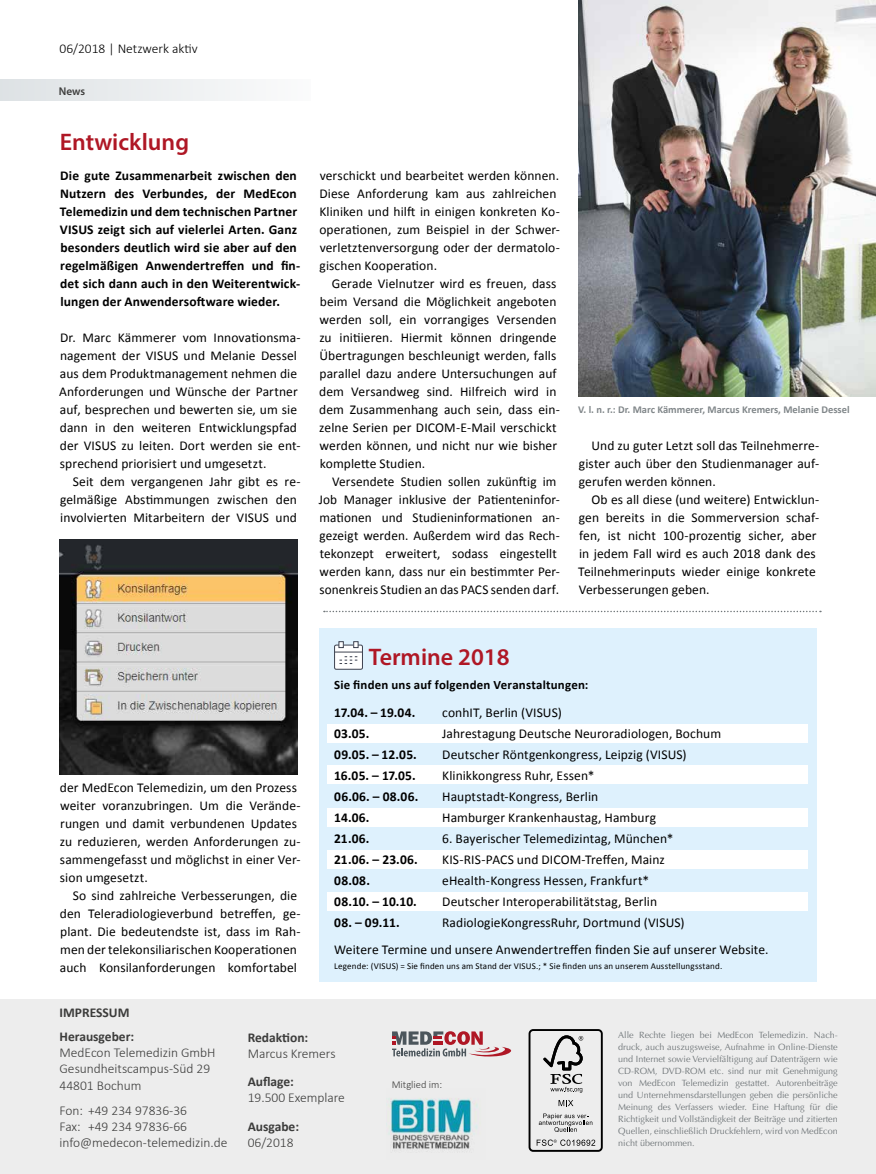
<style>
.page{position:relative;width:876px;height:1174px;background:#fff}
.page>*{position:absolute;margin:0;border:0;box-sizing:border-box;transform-origin:0 0}
.t1{font:600 24px "Myriad Pro";color:#af1725}
.t2{font:13.5px/18px "Calibri";letter-spacing:.005em;color:#000}
.t3{font:700 13.5px/18px "Calibri";letter-spacing:.01em;color:#000}
.t4{font:300 13.5px/16.2px "Calibri";color:#3c3c3b}
.t5{font:700 13.5px/24.3px "Calibri";color:#3c3c3b}
.t6{font:300 13.5px "Calibri";color:#000}
.t7{font:700 12.75px "Calibri";letter-spacing:.015em;color:#000}
.t8{font:600 11.25px "Myriad Pro";color:#3c3c3b}
.t9{font:700 10.5px "Calibri";color:#808689}
.t10{font:300 10.5px "Calibri";color:#3c3c3b}
.t11{font:9px/12px "Optima LT";color:#71777a;text-align:justify}
.t12{font:9px "Calibri";letter-spacing:.02em;color:#000}
</style>
<div class="page">
<div style="left:319px;top:628px;width:497px;height:353px;background:#def1fd"></div>
<div style="left:0;top:1124px;width:876px;height:50px;background:#ededed"></div>
<div style="left:0;top:79px;width:310px;height:22px;background:linear-gradient(to right,#dde2e4,#fafbfb)"></div>
<div style="left:0;top:999px;width:876px;height:174px;background:#ededed"></div>
<div style="left:328px;top:766px;width:480px;height:18px;background:#fff"></div>
<div style="left:328px;top:724px;width:480px;height:18px;background:#fff"></div>
<div style="left:328px;top:808px;width:480px;height:18px;background:#fff"></div>
<div style="left:328px;top:850px;width:480px;height:18px;background:#fff"></div>
<div style="left:328px;top:892px;width:480px;height:18px;background:#fff"></div>
<svg style="left:392px;top:1031px;width:120px;height:26px"></svg>
<div style="left:529px;top:1029px;width:74px;height:122px;border:2px solid #000;border-radius:4px"></div>
<svg style="left:543px;top:1035px;width:40px;height:57px"></svg>
<svg style="left:559px;top:1100px;width:14px;height:6px"></svg>
<svg style="left:539px;top:1113px;width:53px;height:19px"></svg>
<svg style="left:537px;top:1139px;width:58px;height:6px"></svg>
<img style="left:386px;top:1098px;width:92px;height:54px">
<img style="left:578px;top:0;width:298px;height:396px">
<svg style="left:324px;top:610px;width:497px;height:2px"></svg>
<div style="left:335px;top:645px;width:27px;height:24px;background:#fff;border-radius:2px"></div>
<div style="left:334px;top:644px;width:29px;height:25px;border:1px solid #3d4250;border-radius:2px"></div>
<svg style="left:335px;top:641px;width:27px;height:23px"></svg>
<img style="left:60px;top:539px;width:238px;height:235px">
<p class="t6" style="left:60px;top:40px;width:140px">06/2018 | Netzwerk aktiv</p>
<p class="t8" style="left:59px;top:84px;width:28px">News</p>
<h1 class="t1" style="left:60px;top:127px;width:131px">Entwicklung</h1>
<p class="t3" style="left:60px;top:167px;width:242px">Die gute Zusammenarbeit zwischen den Nutzern des Verbundes, der MedEcon Telemedizin und dem technischen Partner VISUS zeigt sich auf vielerlei Arten. Ganz besonders deutlich wird sie aber auf den regelmäßigen Anwendertreffen und fin&shy;det sich dann auch in den Weiterentwick&shy;lungen der Anwendersoftware wieder.</p>
<p class="t2" style="left:59px;top:329px;width:243px">Dr. Marc Kämmerer vom Innovationsma&shy;nagement der VISUS und Melanie Dessel aus dem Produktmanagement nehmen die Anforderungen und Wünsche der Partner auf, besprechen und bewerten sie, um sie dann in den weiteren Entwicklungspfad der VISUS zu leiten. Dort werden sie ent&shy;sprechend priorisiert und umgesetzt.</p>
<p class="t2" style="left:60px;top:473px;width:242px;text-indent:13px">Seit dem vergangenen Jahr gibt es re&shy;gelmäßige Abstimmungen zwischen den involvierten Mitarbeitern der VISUS und</p>
<p class="t2" style="left:319px;top:166px;width:242px">verschickt und bearbeitet werden können.<br>Diese Anforderung kam aus zahlreichen Kliniken und hilft in einigen konkreten Ko&shy;operationen, zum Beispiel in der Schwer&shy;verletztenversorgung oder der dermatolo&shy;gischen Kooperation.</p>
<p class="t2" style="left:319px;top:274px;width:242px;text-indent:13px">Gerade Vielnutzer wird es freuen, dass beim Versand die Möglichkeit angeboten werden soll, ein vorrangiges Versenden zu initiieren. Hiermit können dringende Übertragungen beschleunigt werden, falls parallel dazu andere Untersuchungen auf dem Versandweg sind. Hilfreich wird in dem Zusammenhang auch sein, dass ein&shy;zelne Serien per DICOM-E-Mail verschickt werden können, und nicht nur wie bisher komplette Studien.</p>
<p class="t2" style="left:319px;top:473px;width:243px;text-indent:13px">Versendete Studien sollen zukünftig im Job Manager inklusive der Patienteninfor&shy;mationen und Studieninformationen an&shy;gezeigt werden. Außerdem wird das Rech&shy;tekonzept erweitert, sodass eingestellt werden kann, dass nur ein bestimmter Per&shy;sonenkreis Studien an das PACS senden darf.</p>
<p class="t9" style="left:578px;top:402px;width:273px">V. l. n. r.: Dr. Marc Kämmerer, Marcus Kremers, Melanie Dessel</p>
<p class="t2" style="left:579px;top:437px;width:242px;text-align:justify;text-indent:13px">Und zu guter Letzt soll das Teilnehmerre&shy;gister auch über den Studienmanager auf&shy;gerufen werden können.</p>
<p class="t2" style="left:578px;top:491px;width:243px;text-indent:13px">Ob es all diese (und weitere) Entwicklun&shy;gen bereits in die Sommerversion schaf&shy;fen, ist nicht 100-prozentig sicher, aber in jedem Fall wird es auch 2018 dank des Teilnehmerinputs wieder einige konkrete Verbesserungen geben.</p>
<p class="t2" style="left:60px;top:778px;width:242px">der MedEcon Telemedizin, um den Prozess weiter voranzubringen. Um die Verände&shy;rungen und damit verbundenen Updates zu reduzieren, werden Anforderungen zu&shy;sammengefasst und möglichst in einer Ver&shy;sion umgesetzt.</p>
<p class="t2" style="left:60px;top:886px;width:242px;text-indent:13px">So sind zahlreiche Verbesserungen, die den Teleradiologieverbund betreffen, ge&shy;plant. Die bedeutendste ist, dass im Rah&shy;men der telekonsiliarischen Kooperationen auch Konsilanforderungen komfortabel</p>
<h1 class="t1" style="left:369px;top:642px;width:142px">Termine 2018</h1>
<p class="t7" style="left:334px;top:676px;width:256px">Sie finden uns auf folgenden Veranstaltungen:</p>
<p class="t3" style="left:334px;top:703px;width:83px">17.04. – 19.04.</p>
<p class="t2" style="left:442px;top:703px;width:121px">conhIT, Berlin (VISUS)</p>
<p class="t3" style="left:334px;top:724px;width:37px">03.05.</p>
<p class="t2" style="left:442px;top:724px;width:280px">Jahrestagung Deutsche Neuroradiologen, Bochum</p>
<p class="t3" style="left:334px;top:745px;width:84px">09.05. – 12.05.</p>
<p class="t2" style="left:442px;top:745px;width:246px">Deutscher Röntgenkongress, Leipzig (VISUS)</p>
<p class="t3" style="left:334px;top:766px;width:83px">16.05. – 17.05.</p>
<p class="t2" style="left:442px;top:766px;width:154px">Klinikkongress Ruhr, Essen*</p>
<p class="t3" style="left:334px;top:787px;width:86px">06.06. – 08.06.</p>
<p class="t2" style="left:442px;top:787px;width:158px">Hauptstadt-Kongress, Berlin</p>
<p class="t3" style="left:334px;top:808px;width:37px">14.06.</p>
<p class="t2" style="left:442px;top:808px;width:215px">Hamburger Krankenhaustag, Hamburg</p>
<p class="t3" style="left:334px;top:829px;width:37px">21.06.</p>
<p class="t2" style="left:442px;top:829px;width:233px">6. Bayerischer Telemedizintag, München*</p>
<p class="t3" style="left:334px;top:850px;width:85px">21.06. – 23.06.</p>
<p class="t2" style="left:442px;top:850px;width:224px">KIS-RIS-PACS und DICOM-Treffen, Mainz</p>
<p class="t3" style="left:334px;top:871px;width:37px">08.08.</p>
<p class="t2" style="left:442px;top:871px;width:209px">eHealth-Kongress Hessen, Frankfurt*</p>
<p class="t3" style="left:334px;top:892px;width:84px">08.10. – 10.10.</p>
<p class="t2" style="left:442px;top:892px;width:216px">Deutscher Interoperabilitätstag, Berlin</p>
<p class="t3" style="left:334px;top:913px;width:67px">08. – 09.11.</p>
<p class="t2" style="left:334px;top:909px;width:436px;line-height:27px;text-indent:108px">RadiologieKongressRuhr, Dortmund (VISUS)<br>Weitere Termine und unsere Anwendertreffen finden Sie auf unserer Website.</p>
<p class="t12" style="left:334px;top:960px;width:390px">Legende: (VISUS) = Sie finden uns am Stand der VISUS.; * Sie finden uns an unserem Ausstellungsstand.</p>
<p class="t5" style="left:60px;top:1000px;width:76px">IMPRESSUM<br>Herausgeber:</p>
<p class="t4" style="left:60px;top:1044px;width:158px">MedEcon Telemedizin GmbH<br>Gesundheitscampus-Süd 29<br>44801 Bochum</p>
<p class="t4" style="left:60px;top:1101px;width:169px">Fon: +49 234 97836-36<br>Fax: +49 234 97836-66 info@medecon-telemedizin.de</p>
<p class="t5" style="left:248px;top:1025px;width:62px">Redaktion:</p>
<p class="t4" style="left:248px;top:1044px;width:89px">Marcus Kremers</p>
<p class="t5" style="left:248px;top:1069px;width:48px">Auflage:</p>
<p class="t4" style="left:248px;top:1089px;width:99px">19.500 Exemplare</p>
<p class="t5" style="left:248px;top:1114px;width:53px">Ausgabe:</p>
<p class="t4" style="left:248px;top:1133px;width:47px">06/2018</p>
<p class="t10" style="left:392px;top:1078px;width:52px">Mitglied im:</p>
<p class="t11" style="left:618px;top:1029px;width:221px">Alle Rechte liegen bei MedEcon Telemedizin. Nach&shy;druck, auch auszugsweise, Aufnahme in Online-Dienste und Internet sowie Vervielfältigung auf Datenträgern wie CD-ROM, DVD-ROM etc. sind nur mit Genehmigung von MedEcon Telemedizin gestattet. Autorenbeiträge und Unternehmensdarstellungen geben die persönliche Meinung des Verfassers wieder. Eine Haftung für die Richtigkeit und Vollständigkeit der Beiträge und zitierten Quellen, einschließlich Druckfehlern, wird von MedEcon nicht übernommen.</p>
</div>
